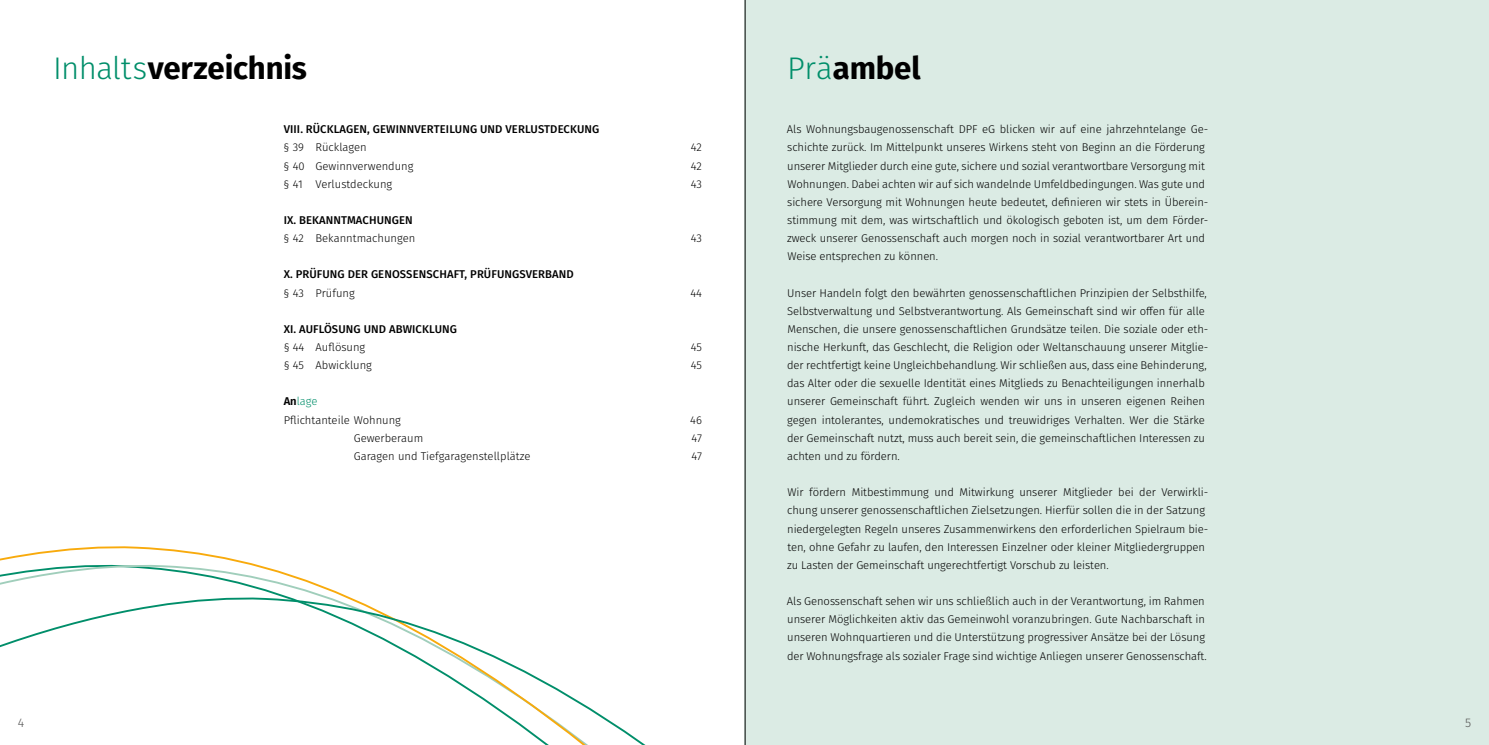
<style>
.page{position:relative;width:1489px;height:745px;background:#fff}
.page>*{position:absolute;margin:0;border:0;box-sizing:border-box;transform-origin:0 0}
.t1{font:700 31.25px "Fira Sans";letter-spacing:-.005em;color:#000}
.t2{font:300 12.5px "Fira Sans";color:#565655}
.t3{font:300 11.25px/18.1px "Fira Sans";letter-spacing:-.005em;color:#000}
.t4{font:500 11.25px "Fira Sans";letter-spacing:.01em;color:#000}
.s1{font-weight:300;color:#008e6a}
.s2{font-weight:600}
.s3{color:#008e6a}
</style>
<div class="page">
<div style="left:744px;top:0;width:744px;height:744px;background:#dbebe4"></div>
<svg style="left:0;top:539px;width:746px;height:52px"></svg>
<svg style="left:0;top:591px;width:746px;height:153px"></svg>
<hr style="left:744px;top:0;width:1px;height:744px;background:#000">
<h1 class="t1" style="left:53px;top:42px;width:255px"><span class="s1">Inhalts</span>verzeichnis</h1>
<p class="t4" style="left:284px;top:120px;width:317px">VIII. RÜCKLAGEN, GEWINNVERTEILUNG UND VERLUSTDECKUNG</p>
<p class="t3" style="left:283px;top:138px;width:85px">§ 39 Rücklagen</p>
<p class="t3" style="left:690px;top:138px;width:13px">42</p>
<p class="t3" style="left:283px;top:156px;width:131px">§ 40 Gewinnverwendung</p>
<p class="t3" style="left:690px;top:156px;width:13px">42</p>
<p class="t3" style="left:283px;top:174px;width:110px">§ 41 Verlustdeckung</p>
<p class="t3" style="left:691px;top:174px;width:13px">43</p>
<p class="t4" style="left:284px;top:211px;width:131px">IX. BEKANNTMACHUNGEN</p>
<p class="t3" style="left:283px;top:229px;width:133px">§ 42 Bekanntmachungen</p>
<p class="t3" style="left:691px;top:229px;width:13px">43</p>
<p class="t4" style="left:284px;top:265px;width:291px">X. PRÜFUNG DER GENOSSENSCHAFT, PRÜFUNGSVERBAND</p>
<p class="t3" style="left:284px;top:283px;width:73px">§ 43 Prüfung</p>
<p class="t3" style="left:690px;top:283px;width:13px">44</p>
<p class="t4" style="left:284px;top:320px;width:175px">XI. AUFLÖSUNG UND ABWICKLUNG</p>
<p class="t3" style="left:284px;top:338px;width:83px">§ 44 Auflösung</p>
<p class="t3" style="left:690px;top:338px;width:13px">45</p>
<p class="t3" style="left:284px;top:356px;width:90px">§ 45 Abwicklung</p>
<p class="t3" style="left:690px;top:356px;width:13px">45</p>
<p class="t3" style="left:284px;top:392px;width:119px"><span class="s2">An</span><span class="s3">lage<br></span>Pflichtanteile Wohnung</p>
<p class="t3" style="left:690px;top:410px;width:13px">46</p>
<p class="t3" style="left:354px;top:428px;width:71px">Gewerberaum</p>
<p class="t3" style="left:691px;top:428px;width:12px">47</p>
<p class="t3" style="left:354px;top:446px;width:178px">Garagen und Tiefgaragenstellplätze</p>
<p class="t3" style="left:691px;top:446px;width:12px">47</p>
<h1 class="t1" style="left:787px;top:42px;width:135px"><span class="s1">Prä</span>ambel</h1>
<p class="t3" style="left:787px;top:120px;width:423px">Als Wohnungsbaugenossenschaft DPF eG blicken wir auf eine jahrzehntelange Ge&shy;schichte zurück. Im Mittelpunkt unseres Wirkens steht von Beginn an die Förderung unserer Mitglieder durch eine gute, sichere und sozial verantwortbare Versorgung mit Wohnungen. Dabei achten wir auf sich wandelnde Umfeldbedingungen. Was gute und sichere Versorgung mit Wohnungen heute bedeutet, definieren wir stets in Überein&shy;stimmung mit dem, was wirtschaftlich und ökologisch geboten ist, um dem Förder&shy;zweck unserer Genossenschaft auch morgen noch in sozial verantwortbarer Art und Weise entsprechen zu können.</p>
<p class="t3" style="left:787px;top:283px;width:423px">Unser Handeln folgt den bewährten genossenschaftlichen Prinzipien der Selbsthilfe, Selbstverwaltung und Selbstverantwortung. Als Gemeinschaft sind wir offen für alle Menschen, die unsere genossenschaftlichen Grundsätze teilen. Die soziale oder eth&shy;nische Herkunft, das Geschlecht, die Religion oder Weltanschauung unserer Mitglie&shy;der rechtfertigt keine Ungleichbehandlung. Wir schließen aus, dass eine Behinderung, das Alter oder die sexuelle Identität eines Mitglieds zu Benachteiligungen innerhalb unserer Gemeinschaft führt. Zugleich wenden wir uns in unseren eigenen Reihen gegen intolerantes, undemokratisches und treuwidriges Verhalten. Wer die Stärke der Gemeinschaft nutzt, muss auch bereit sein, die gemeinschaftlichen Interessen zu achten und zu fördern.</p>
<p class="t3" style="left:787px;top:483px;width:422px">Wir fördern Mitbestimmung und Mitwirkung unserer Mitglieder bei der Verwirkli&shy;chung unserer genossenschaftlichen Zielsetzungen. Hierfür sollen die in der Satzung niedergelegten Regeln unseres Zusammenwirkens den erforderlichen Spielraum bie&shy;ten, ohne Gefahr zu laufen, den Interessen Einzelner oder kleiner Mitgliedergruppen zu Lasten der Gemeinschaft ungerechtfertigt Vorschub zu leisten.</p>
<p class="t3" style="left:787px;top:591px;width:421px">Als Genossenschaft sehen wir uns schließlich auch in der Verantwortung, im Rahmen unserer Möglichkeiten aktiv das Gemeinwohl voranzubringen. Gute Nachbarschaft in unseren Wohnquartieren und die Unterstützung progressiver Ansätze bei der Lösung der Wohnungsfrage als sozialer Frage sind wichtige Anliegen unserer Genossenschaft.</p>
<p class="t2" style="left:18px;top:713px;width:8px">4</p>
<p class="t2" style="left:1464px;top:713px;width:8px">5</p>
</div>
